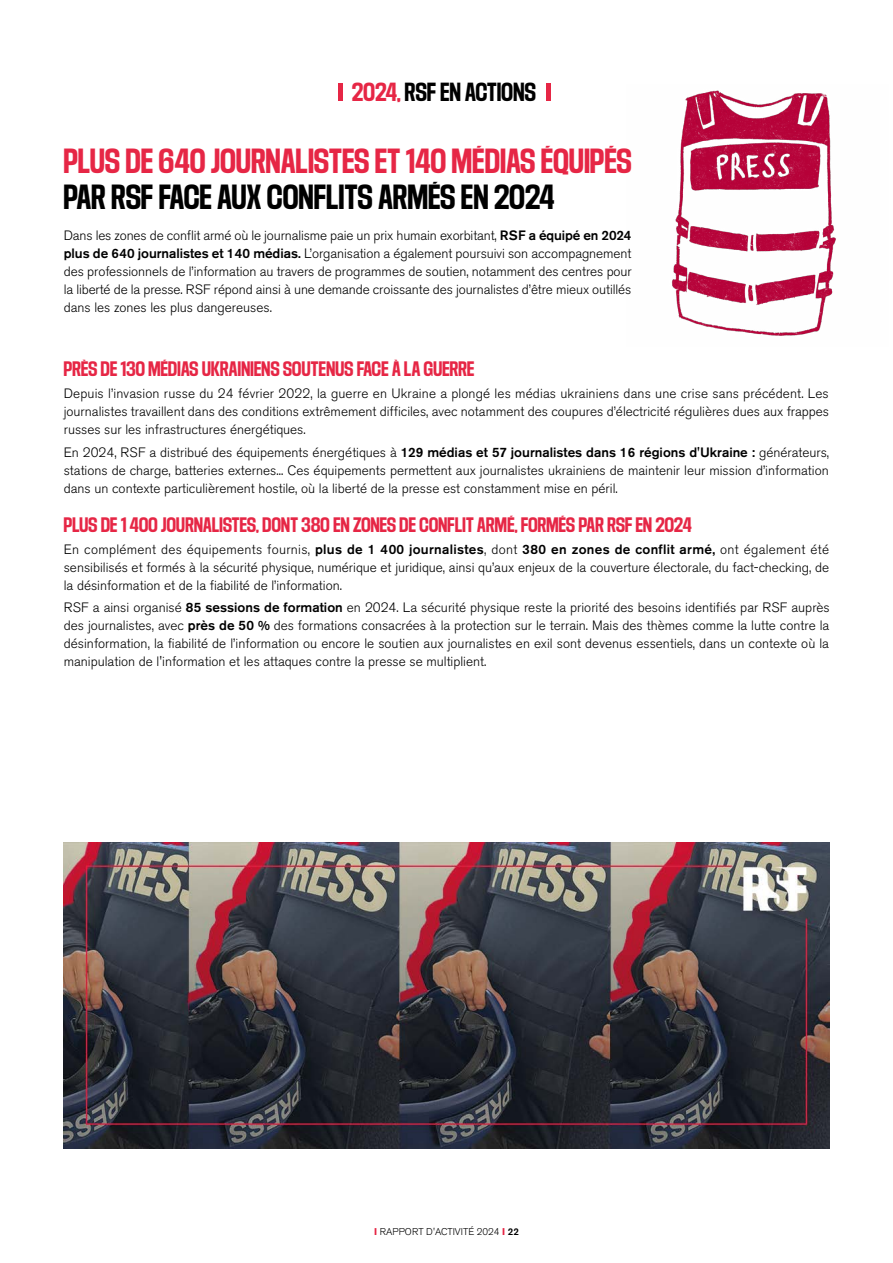
<style>
.page{position:relative;width:893px;height:1263px;background:#fff}
.page>*{position:absolute;margin:0;border:0;box-sizing:border-box;transform-origin:0 0}
.t1{font:700 semi-condensed 30px "Media Sans";letter-spacing:.02em;color:#e62645}
.t2{font:700 semi-condensed 30px "Media Sans";letter-spacing:.02em;color:#000}
.t3{font:700 semi-condensed 22.5px "Media Sans";letter-spacing:.02em;color:#000}
.t4{font:700 semi-condensed 18px "Media Sans";letter-spacing:.02em;color:#e62645}
.t5{font:300 13.5px/18px "Akzidenz Grotesk BE";color:#000;text-align:justify}
.t6{font:300 9.75px "Akzidenz Grotesk BE";color:#000}
.s1{color:#e62645}
.s2{font-weight:500}
.s3{font-weight:700;color:#e62645}
</style>
<div class="page">
<hr style="left:338px;top:83px;width:4px;height:18px;background:#e62645">
<hr style="left:546px;top:83px;width:4px;height:18px;background:#e62645">
<img style="left:671px;top:90px;width:165px;height:246px">
<img style="left:64px;top:842px;width:765px;height:306px">
<h2 class="t3" style="left:352px;top:79px;width:185px"><span class="s1">2024,</span> RSF EN ACTIONS</h2>
<h1 class="t1" style="left:64px;top:144px;width:569px">PLUS DE 640 JOURNALISTES ET 140 MÉDIAS ÉQUIPÉS</h1>
<h1 class="t2" style="left:64px;top:180px;width:492px">PAR RSF FACE AUX CONFLITS ARMÉS EN 2024</h1>
<p class="t5" style="left:64px;top:227px;width:570px">Dans les zones de conflit armé où le journalisme paie un prix humain exorbitant, <span class="s2">RSF a équipé en 2024 plus de 640 journalistes et 140 médias.</span> L’organisation a également poursuivi son accompagnement des professionnels de l’information au travers de programmes de soutien, notamment des centres pour la liberté de la presse. RSF répond ainsi à une demande croissante des journalistes d’être mieux outillés dans les zones les plus dangereuses.</p>
<h3 class="t4" style="left:64px;top:358px;width:412px">PRÈS DE 130 MÉDIAS UKRAINIENS SOUTENUS FACE À LA GUERRE</h3>
<p class="t5" style="left:64px;top:385px;width:767px">Depuis l’invasion russe du 24 février 2022, la guerre en Ukraine a plongé les médias ukrainiens dans une crise sans précédent. Les journalistes travaillent dans des conditions extrêmement difficiles, avec notamment des coupures d’électricité régulières dues aux frappes russes sur les infrastructures énergétiques.</p>
<p class="t5" style="left:64px;top:443px;width:767px">En 2024, RSF a distribué des équipements énergétiques à <span class="s2">129 médias et 57 journalistes dans 16 régions d'Ukraine :</span> générateurs, stations de charge, batteries externes... Ces équipements permettent aux journalistes ukrainiens de maintenir leur mission d’information dans un contexte particulièrement hostile, où la liberté de la presse est constamment mise en péril.</p>
<h3 class="t4" style="left:64px;top:514px;width:629px">PLUS DE 1 400 JOURNALISTES, DONT 380 EN ZONES DE CONFLIT ARMÉ, FORMÉS PAR RSF EN 2024</h3>
<p class="t5" style="left:64px;top:540px;width:767px">En complément des équipements fournis, <span class="s2">plus de 1 400 journalistes</span>, dont <span class="s2">380 en zones de conflit armé,</span> ont également été sensibilisés et formés à la sécurité physique, numérique et juridique, ainsi qu’aux enjeux de la couverture électorale, du fact-checking, de la désinformation et de la fiabilité de l’information.</p>
<p class="t5" style="left:64px;top:599px;width:767px">RSF a ainsi organisé <span class="s2">85 sessions de formation</span> en 2024. La sécurité physique reste la priorité des besoins identifiés par RSF auprès des journalistes, avec <span class="s2">près de 50 %</span> des formations consacrées à la protection sur le terrain. Mais des thèmes comme la lutte contre la désinformation, la fiabilité de l’information ou encore le soutien aux journalistes en exil sont devenus essentiels, dans un contexte où la manipulation de l'information et les attaques contre la presse se multiplient.</p>
<p class="t6" style="left:374px;top:1226px;width:146px"><span class="s3">I</span> RAPPORT D'ACTIVITÉ 2024 <span class="s3">I</span> <span class="s2">22</span></p>
</div>
